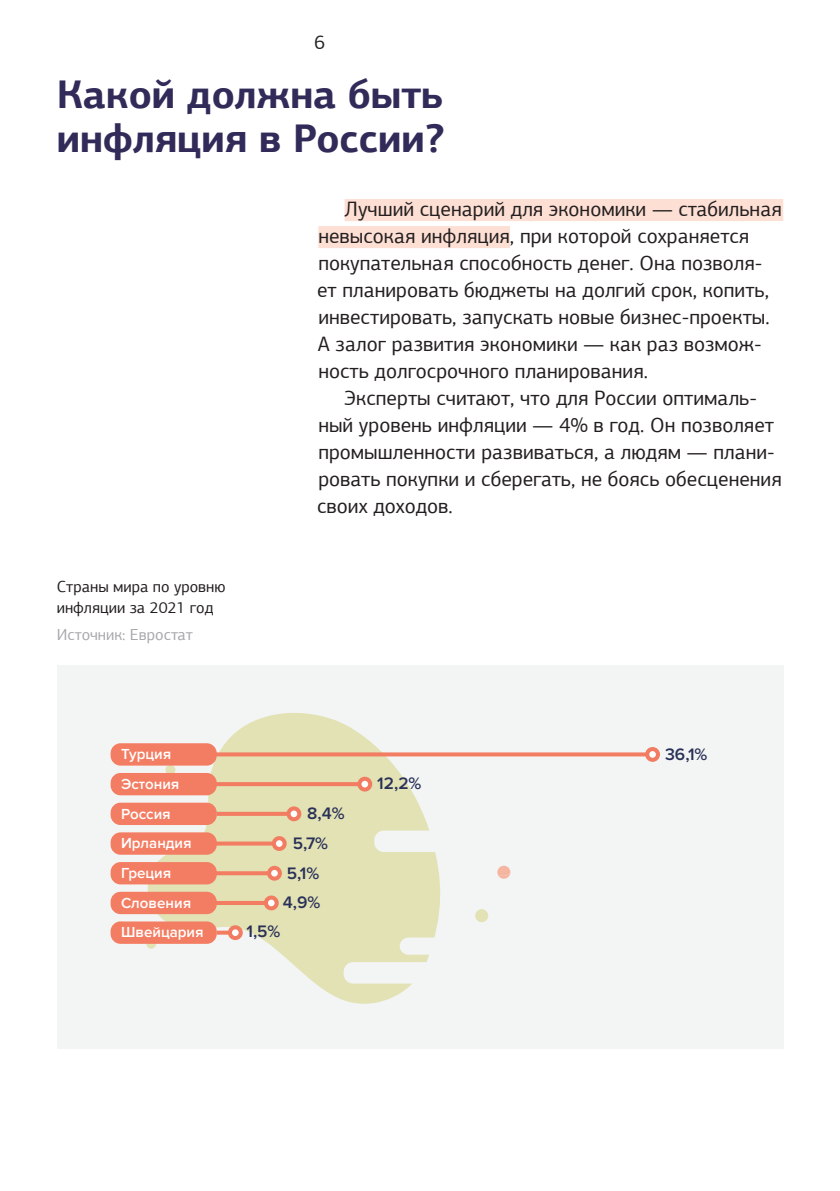
<style>
.page{position:relative;width:840px;height:1191px;background:#fff}
.page>*{position:absolute;margin:0;border:0;box-sizing:border-box;transform-origin:0 0}
.t1{font:700 40px/44px "PF Agora Sans Pro";color:#302b58}
.t2{font:20.8px/27px "PF Agora Sans Pro";color:#231f20}
.t3{font:20px "PF Agora Sans Pro";color:#231f20}
.t4{font:600 17.2px "Proxima Nova";color:#2a3158}
.t5{font:16px/21px "PF Agora Sans Pro";color:#231f20}
.t6{font:16px "PF Agora Sans Pro";color:#a8a9ad}
.t7{font:600 15px "Proxima Nova";color:#fff}
</style>
<div class="page">
<div style="left:57px;top:665px;width:726px;height:384px;background:#f3f5f4"></div>
<svg style="left:148px;top:713px;width:292px;height:290px;fill:#e2e2b4"></svg>
<div style="left:374px;top:830px;width:153px;height:22px;background:#f3f5f4;border-radius:10px"></div>
<div style="left:430px;top:806px;width:71px;height:17px;background:#f3f5f4;border-radius:9px"></div>
<div style="left:343px;top:962px;width:154px;height:21px;background:#f3f5f4;border-radius:10px"></div>
<div style="left:399px;top:937px;width:72px;height:17px;background:#f3f5f4;border-radius:9px"></div>
<svg style="left:429px;top:954px;width:11px;height:8px"></svg>
<div style="left:165px;top:765px;width:10px;height:10px;background:#e2e2b4;border-radius:5px"></div>
<div style="left:475px;top:909px;width:13px;height:13px;background:#e2e2b4;border-radius:50%"></div>
<svg style="left:497px;top:865px;width:13px;height:13px"></svg>
<svg style="left:146px;top:938px;width:10px;height:10px"></svg>
<div style="left:110px;top:743px;width:106px;height:22px;background:#f37d62;border-radius:10px"></div>
<svg style="left:216px;top:752px;width:428px;height:4px;background:#f2886e"></svg>
<svg style="left:646px;top:749px;width:11px;height:11px"></svg>
<div style="left:644px;top:747px;width:15px;height:15px;border:4px solid #f17c62;border-radius:50%"></div>
<div style="left:110px;top:773px;width:106px;height:22px;background:#f37d62;border-radius:10px"></div>
<hr style="left:215px;top:782px;width:144px;height:4px;background:#f37d62">
<div style="left:359px;top:778px;width:11px;height:11px;background:#fff;border-radius:50%"></div>
<div style="left:357px;top:776px;width:15px;height:15px;border:4px solid #f17c62;border-radius:50%"></div>
<div style="left:110px;top:802px;width:106px;height:23px;background:#f37d62;border-radius:10px"></div>
<hr style="left:216px;top:812px;width:72px;height:4px;background:#f37d62">
<div style="left:288px;top:808px;width:11px;height:11px;background:#fff;border-radius:50%"></div>
<div style="left:286px;top:806px;width:15px;height:15px;border:4px solid #f17c62;border-radius:50%"></div>
<div style="left:110px;top:832px;width:106px;height:22px;background:#f37d62;border-radius:10px"></div>
<svg style="left:216px;top:841px;width:56px;height:4px"></svg>
<div style="left:274px;top:838px;width:10px;height:11px;background:#fff;border-radius:50%"></div>
<div style="left:272px;top:836px;width:14px;height:15px;border:4px solid #f17c62;border-radius:50%"></div>
<div style="left:110px;top:862px;width:106px;height:22px;background:#f37d62;border-radius:10px"></div>
<svg style="left:216px;top:871px;width:51px;height:4px"></svg>
<hr style="left:215px;top:901px;width:51px;height:4px;background:#f37d62">
<div style="left:269px;top:868px;width:11px;height:10px;background:#fff;border-radius:50%"></div>
<div style="left:267px;top:866px;width:15px;height:14px;border:4px solid #f17c62;border-radius:50%"></div>
<div style="left:110px;top:891px;width:106px;height:23px;background:#f37d62;border-radius:10px"></div>
<div style="left:266px;top:897px;width:10px;height:11px;background:#fff;border-radius:50%"></div>
<div style="left:264px;top:895px;width:14px;height:15px;border:4px solid #f17c62;border-radius:50%"></div>
<svg style="left:216px;top:930px;width:12px;height:4px"></svg>
<div style="left:110px;top:921px;width:106px;height:22px;background:#f37d62;border-radius:10px"></div>
<div style="left:230px;top:927px;width:10px;height:11px;background:#fff;border-radius:50%"></div>
<div style="left:228px;top:925px;width:14px;height:15px;border:4px solid #f17c62;border-radius:50%"></div>
<div style="left:344px;top:199px;width:438px;height:22px;background:#fddfd3"></div>
<div style="left:318px;top:226px;width:191px;height:22px;background:#fddfd3"></div>
<p class="t3" style="left:314px;top:30px;width:13px">6</p>
<h1 class="t1" style="left:57px;top:72px;width:389px">Какой должна быть инфляция в России?</h1>
<p class="t5" style="left:57px;top:576px;width:170px">Страны мира по уровню инфляции за 2021 год</p>
<p class="t6" style="left:57px;top:624px;width:137px">Источник: Евростат</p>
<p class="t2" style="left:317px;top:195px;width:466px;text-indent:27px">Лучший сценарий для экономики — стабильная невысокая инфляция, при которой сохраняется покупательная способность денег. Она позволя&shy;ет планировать бюджеты на долгий срок, копить, инвестировать, запускать новые бизнес-проекты.<br>А залог развития экономики — как раз возмож&shy;ность долгосрочного планирования.</p>
<p class="t2" style="left:317px;top:384px;width:466px;text-indent:27px">Эксперты считают, что для России оптималь&shy;ный уровень инфляции — 4% в год. Он позволяет промышленности развиваться, а людям — плани&shy;ровать покупки и сберегать, не боясь обесценения своих доходов.</p>
<p class="t7" style="left:121px;top:745px;width:52px">Турция</p>
<p class="t4" style="left:664px;top:744px;width:44px">36,1%</p>
<p class="t7" style="left:121px;top:775px;width:60px">Эстония</p>
<p class="t4" style="left:377px;top:773px;width:46px">12,2%</p>
<p class="t7" style="left:121px;top:805px;width:51px">Россия</p>
<p class="t4" style="left:307px;top:803px;width:39px">8,4%</p>
<p class="t7" style="left:121px;top:834px;width:72px">Ирландия</p>
<p class="t4" style="left:292px;top:833px;width:37px">5,7%</p>
<p class="t7" style="left:121px;top:864px;width:52px">Греция</p>
<p class="t4" style="left:287px;top:863px;width:34px">5,1%</p>
<p class="t7" style="left:121px;top:894px;width:72px">Словения</p>
<p class="t4" style="left:283px;top:892px;width:39px">4,9%</p>
<p class="t7" style="left:121px;top:923px;width:84px">Швейцария</p>
<p class="t4" style="left:246px;top:921px;width:35px">1,5%</p>
</div>
